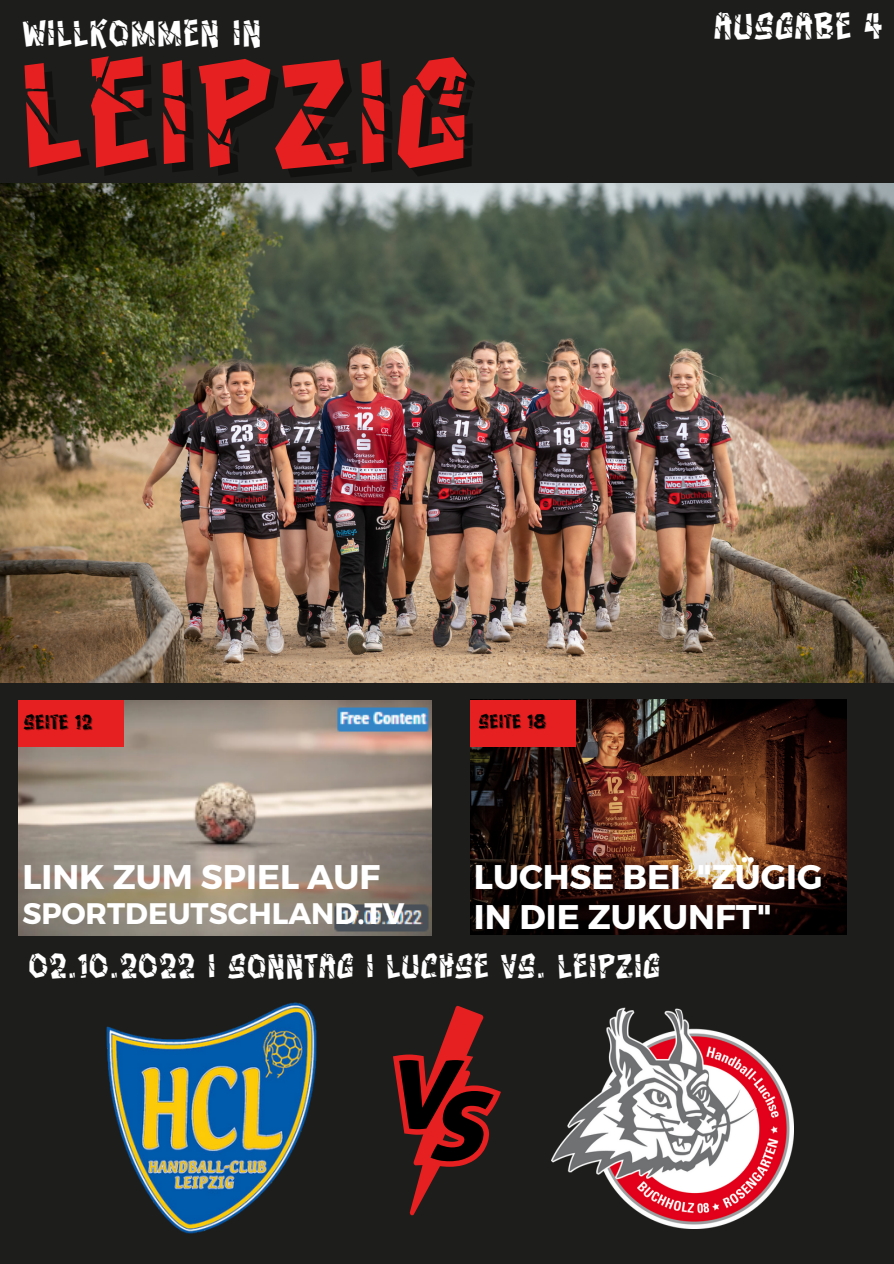
<style>
.page{position:relative;width:894px;height:1264px;background:#fff}
.page>*{position:absolute;margin:0;border:0;box-sizing:border-box;transform-origin:0 0}
.t1{font:187.8px "Crashcourse BB";color:#e62020}
.t2{font:46.35px "Crashcourse BB";color:#fff}
.t3{font:46.2px "Crashcourse BB";color:#fff}
.t4{font:42.75px "Crashcourse BB";color:#fff}
.t5{font:700 34.2px/39.5px "Montserrat";color:#fff}
.t6{font:700 29.7px "Montserrat";color:#fff}
.t7{font:25.2px "Crashcourse BB";color:#000}
.t8{font:24px "Crashcourse BB";color:#000}
.s1{color:rgb(0 0 0/.4)}
</style>
<div class="page">
<div style="left:0;top:0;width:893px;height:1263px;background:#1d1d1b"></div>
<img style="left:18px;top:700px;width:413px;height:235px">
<div style="left:18px;top:700px;width:106px;height:47px;background:#e62020"></div>
<img style="left:551px;top:1007px;width:242px;height:221px">
<svg style="left:393px;top:1005px;width:108px;height:210px"></svg>
<img style="left:0;top:183px;width:893px;height:499px">
<img style="left:106px;top:1002px;width:211px;height:232px">
<img style="left:470px;top:700px;width:376px;height:234px">
<div style="left:470px;top:700px;width:105px;height:46px;background:#e62020"></div>
<h3 class="t3" style="left:22px;top:11px;width:241px">WILLKOMMEN IN</h3>
<h1 class="t1" style="left:18px;top:25px;width:454px">LEIPZIG</h1>
<h2 class="t2" style="left:713px;top:5px;width:171px">AUSGABE 4</h2>
<p class="t7" style="left:24px;top:710px;width:70px">SEITE 12</p>
<p class="t5" style="left:22px;top:855px;width:359px">LINK ZUM SPIEL AUF</p>
<p class="t6" style="left:22px;top:894px;width:383px">SPORTDEUTSCHLAND.TV</p>
<p class="t8" style="left:478px;top:710px;width:70px">SEITE 1<span class="s1">8</span></p>
<p class="t5" style="left:474px;top:855px;width:350px">LUCHSE BEI "ZÜGIG<br>IN DIE ZUKUNFT"</p>
<p class="t4" style="left:28px;top:946px;width:634px">02.10.2022 I SONNTAG I LUCHSE VS. LEIPZIG</p>
</div>
